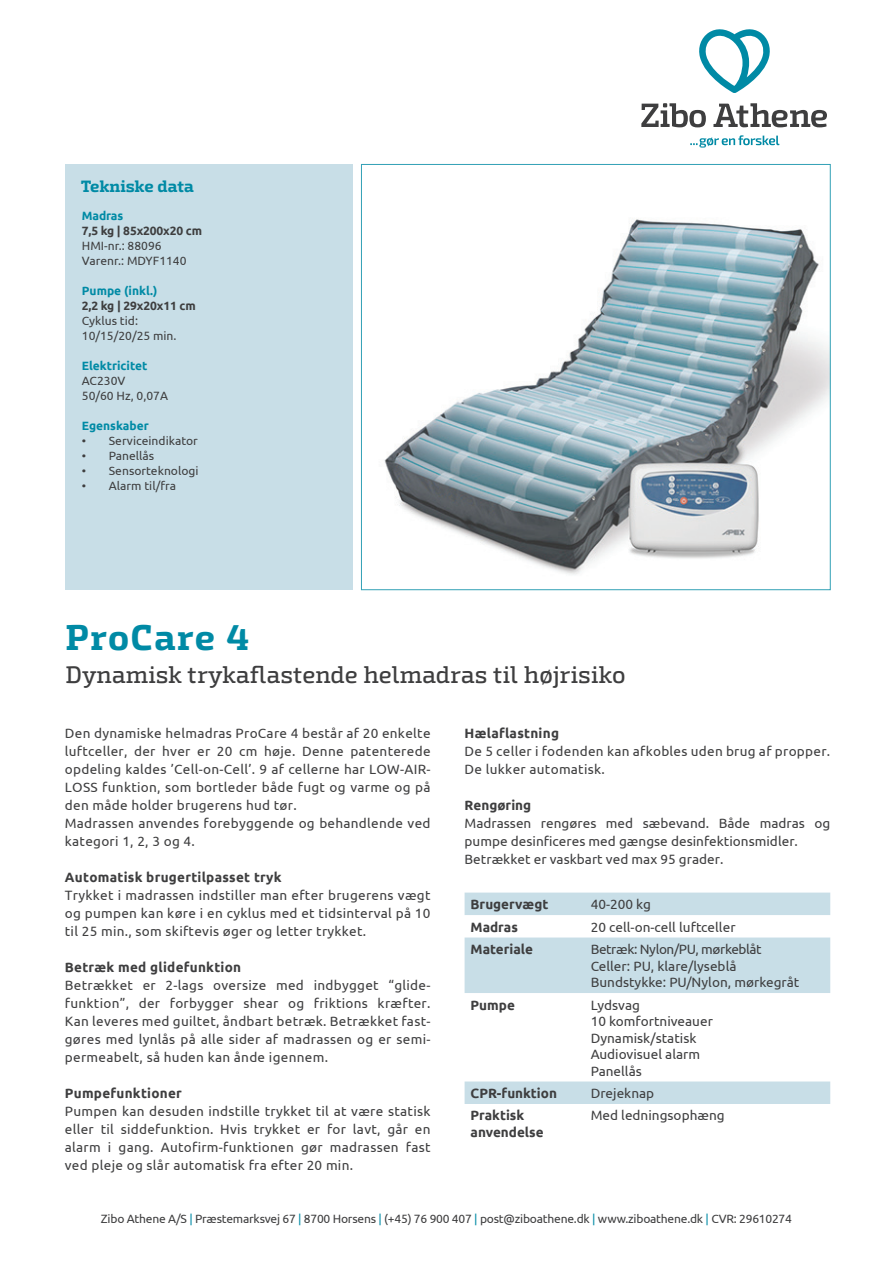
<style>
.page{position:relative;width:893px;height:1263px;background:#fff}
.page>*{position:absolute;margin:0;border:0;box-sizing:border-box;transform-origin:0 0}
.t1{font:700 36px "Exo Slab Pro";letter-spacing:.035em;color:#008aa5}
.t2{font:500 24px "Exo Slab Pro";color:#3e3e3f}
.t3{font:700 16.5px "Exo Slab Pro";letter-spacing:-.015em;color:#008aa5}
.t4{font:13.5px/18px "Ubuntu";letter-spacing:.02em;color:#3e3e3f;text-align:justify}
.t5{font:13.5px/16.5px "Ubuntu";color:#3e3e3f}
.t6{font:700 13.5px "Ubuntu";letter-spacing:.02em;color:#3e3e3f}
.t7{font:700 13.5px/16.5px "Ubuntu";color:#3e3e3f}
.t8{font:12px/15px "Ubuntu";color:#3e3e3f}
.t9{font:12px "Ubuntu";letter-spacing:-.02em;color:#3e3e3f}
.t10{font:700 12px "Ubuntu";color:#008aa5}
.t11{font:700 12px "Ubuntu";letter-spacing:-.01em;color:#3e3e3f}
.s1{color:#008aa5}
</style>
<div class="page">
<svg style="left:699px;top:29px;width:71px;height:64px"></svg>
<svg style="left:690px;top:135px;width:89px;height:12px"></svg>
<svg style="left:641px;top:103px;width:65px;height:24px"></svg>
<svg style="left:713px;top:103px;width:114px;height:24px"></svg>
<svg style="left:465px;top:892px;width:365px;height:212px"></svg>
<div style="left:65px;top:164px;width:287px;height:426px;background:#c8dee7"></div>
<svg style="left:361px;top:147px;width:470px;height:444px"></svg>
<p class="t3" style="left:81px;top:176px;width:115px">Tekniske data</p>
<p class="t10" style="left:82px;top:208px;width:43px">Madras</p>
<p class="t11" style="left:82px;top:223px;width:122px">7,5 kg | 85x200x20 cm</p>
<p class="t8" style="left:82px;top:238px;width:106px">HMI-nr.: 88096<br>Varenr.: MDYF1140</p>
<p class="t10" style="left:82px;top:283px;width:77px">Pumpe (inkl.)</p>
<p class="t11" style="left:82px;top:298px;width:115px">2,2 kg | 29x20x11 cm</p>
<p class="t8" style="left:82px;top:313px;width:96px">Cyklus tid:<br>10/15/20/25 min.</p>
<p class="t10" style="left:82px;top:358px;width:67px">Elektricitet</p>
<p class="t8" style="left:82px;top:373px;width:88px">AC230V<br>50/60 Hz, 0,07A</p>
<p class="t10" style="left:82px;top:418px;width:68px">Egenskaber</p>
<p class="t8" style="left:82px;top:433px;width:118px">• Serviceindikator</p>
<p class="t8" style="left:82px;top:448px;width:74px">• Panellås</p>
<p class="t8" style="left:82px;top:463px;width:118px">• Sensorteknologi</p>
<p class="t8" style="left:82px;top:478px;width:96px">• Alarm til/fra</p>
<h1 class="t1" style="left:66px;top:615px;width:185px">ProCare 4</h1>
<h2 class="t2" style="left:66px;top:660px;width:561px">Dynamisk trykaflastende helmadras til højrisiko</h2>
<p class="t4" style="left:65px;top:724px;width:367px;text-align:left">Den dynamiske helmadras ProCare 4 består af 20 enkelte luftceller, der hver er 20 cm høje. Denne patenterede opdeling kaldes ’Cell-on-Cell’. 9 af cellerne har LOW-AIR-LOSS funktion, som bortleder både fugt og varme og på den måde holder brugerens hud tør.<br>Madrassen anvendes forebyggende og behandlende ved kategori 1, 2, 3 og 4.</p>
<p class="t6" style="left:65px;top:868px;width:218px">Automatisk brugertilpasset tryk</p>
<p class="t4" style="left:65px;top:886px;width:367px">Trykket i madrassen indstiller man efter brugerens vægt og pumpen kan køre i en cyklus med et tidsinterval på 10 til 25 min., som skiftevis øger og letter trykket.</p>
<p class="t6" style="left:65px;top:958px;width:178px">Betræk med glidefunktion</p>
<p class="t4" style="left:65px;top:976px;width:367px">Betrækket er 2-lags oversize med indbygget “glide&shy;funktion”, der forbygger shear og friktions kræfter.<br>Kan leveres med guiltet, åndbart betræk. Betrækket fast&shy;gøres med lynlås på alle sider af madrassen og er semi&shy;permeabelt, så huden kan ånde igennem.</p>
<p class="t6" style="left:65px;top:1084px;width:119px">Pumpefunktioner</p>
<p class="t4" style="left:65px;top:1102px;width:367px">Pumpen kan desuden indstille trykket til at være statisk eller til siddefunktion. Hvis trykket er for lavt, går en alarm i gang. Autofirm-funktionen gør madrassen fast ved pleje og slår automatisk fra efter 20 min.</p>
<p class="t6" style="left:465px;top:724px;width:96px">Hælaflastning</p>
<p class="t4" style="left:465px;top:742px;width:367px">De 5 celler i fodenden kan afkobles uden brug af propper.<br>De lukker automatisk.</p>
<p class="t7" style="left:465px;top:796px;width:68px">Rengøring</p>
<p class="t5" style="left:465px;top:814px;width:367px;line-height:18px">Madrassen rengøres med sæbevand. Både madras og pumpe desinficeres med gængse desinfektionsmidler.<br>Betrækket er vaskbart ved max 95 grader.</p>
<p class="t7" style="left:471px;top:895px;width:79px">Brugervægt</p>
<p class="t4" style="left:591px;top:895px;width:62px">40-200 kg</p>
<p class="t6" style="left:471px;top:918px;width:49px">Madras</p>
<p class="t5" style="left:591px;top:918px;width:146px">20 cell-on-cell luftceller</p>
<p class="t7" style="left:471px;top:940px;width:64px">Materiale</p>
<p class="t5" style="left:591px;top:940px;width:210px">Betræk: Nylon/PU, mørkeblåt<br>Celler: PU, klare/lyseblå<br>Bundstykke: PU/Nylon, mørkegråt</p>
<p class="t6" style="left:471px;top:996px;width:46px">Pumpe</p>
<p class="t5" style="left:591px;top:996px;width:124px">Lydsvag<br>10 komfortniveauer<br>Dynamisk/statisk<br>Audiovisuel alarm<br>Panellås</p>
<p class="t7" style="left:471px;top:1084px;width:88px">CPR-funktion</p>
<p class="t5" style="left:591px;top:1084px;width:65px">Drejeknap</p>
<p class="t7" style="left:471px;top:1107px;width:75px">Praktisk anvendelse</p>
<p class="t5" style="left:591px;top:1107px;width:136px">Med ledningsophæng</p>
<p class="t9" style="left:101px;top:1211px;width:693px">Zibo Athene A/S <span class="s1">|</span> Præstemarksvej 67 <span class="s1">|</span> 8700 Horsens <span class="s1">|</span> (+45) 76 900 407 <span class="s1">|</span> post@ziboathene.dk <span class="s1">|</span> www.ziboathene.dk <span class="s1">|</span> CVR: 29610274</p>
</div>
